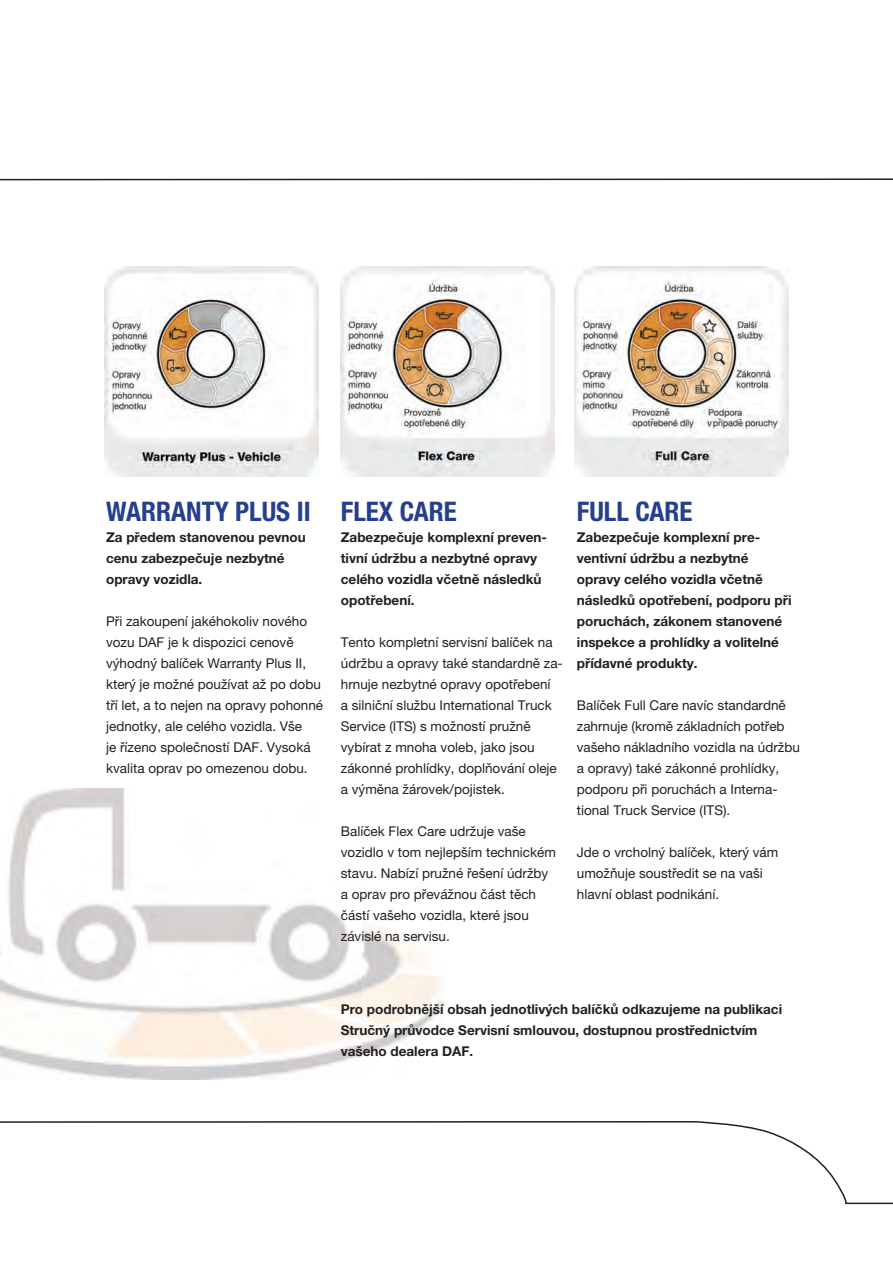
<style>
.page{position:relative;width:893px;height:1262px;background:#fff}
.page>*{position:absolute;margin:0;border:0;box-sizing:border-box;transform-origin:0 0}
.t1{font:700 condensed 27px "Helvetica Neue LT Pro";color:#253f8e}
.t2{font:13.5px/21px "Helvetica Neue LT Pro";color:#231f20}
.t3{font:700 13.5px/21px "Helvetica Neue LT Pro";color:#231f20}
</style>
<div class="page">
<img style="left:0;top:789px;width:444px;height:290px">
<svg style="left:0;top:178px;width:893px;height:3px;background:#908e8f"></svg>
<svg style="left:0;top:1121px;width:893px;height:84px"></svg>
<img style="left:105px;top:266px;width:214px;height:211px">
<img style="left:340px;top:266px;width:214px;height:211px">
<img style="left:574px;top:266px;width:214px;height:211px">
<p class="t1" style="left:106px;top:501px;width:206px">WARRANTY PLUS II</p>
<p class="t3" style="left:106px;top:527px;width:201px">Za předem stanovenou pevnou cenu zabezpečuje nezbytné opravy vozidla.</p>
<p class="t2" style="left:106px;top:612px;width:219px">Při zakoupení jakéhokoliv nového vozu DAF je k dispozici cenově výhodný balíček Warranty Plus II, který je možné používat až po dobu tří let, a to nejen na opravy pohonné jednotky, ale celého vozidla. Vše<br>je řízeno společností DAF. Vysoká kvalita oprav po omezenou dobu.</p>
<p class="t1" style="left:341px;top:501px;width:117px">FLEX CARE</p>
<p class="t3" style="left:341px;top:527px;width:208px">Zabezpečuje komplexní preven&shy;tivní údržbu a nezbytné opravy celého vozidla včetně následků opotřebení.</p>
<p class="t2" style="left:341px;top:633px;width:224px">Tento kompletní servisní balíček na údržbu a opravy také standardně za&shy;hrnuje nezbytné opravy opotřebení<br>a silniční službu International Truck Service (ITS) s možností pružně vybírat z mnoha voleb, jako jsou zákonné prohlídky, doplňování oleje a výměna žárovek/pojistek.</p>
<p class="t2" style="left:341px;top:822px;width:217px">Balíček Flex Care udržuje vaše vozidlo v tom nejlepším technickém stavu. Nabízí pružné řešení údržby a oprav pro převážnou část těch částí vašeho vozidla, které jsou závislé na servisu.</p>
<p class="t1" style="left:577px;top:501px;width:117px">FULL CARE</p>
<p class="t3" style="left:577px;top:527px;width:216px">Zabezpečuje komplexní pre&shy;ventivní údržbu a nezbytné opravy celého vozidla včetně následků opotřebení, podporu při poruchách, zákonem stanovené inspekce a prohlídky a volitelné přídavné produkty.</p>
<p class="t2" style="left:577px;top:696px;width:225px">Balíček Full Care navíc standardně zahrnuje (kromě základních potřeb vašeho nákladního vozidla na údržbu a opravy) také zákonné prohlídky, podporu při poruchách a Interna&shy;tional Truck Service (ITS).</p>
<p class="t2" style="left:577px;top:843px;width:203px">Jde o vrcholný balíček, který vám umožňuje soustředit se na vaši hlavní oblast podnikání.</p>
<p class="t3" style="left:341px;top:1000px;width:443px">Pro podrobnější obsah jednotlivých balíčků odkazujeme na publikaci<br>Stručný průvodce Servisní smlouvou, dostupnou prostřednictvím vašeho dealera DAF.</p>
</div>
